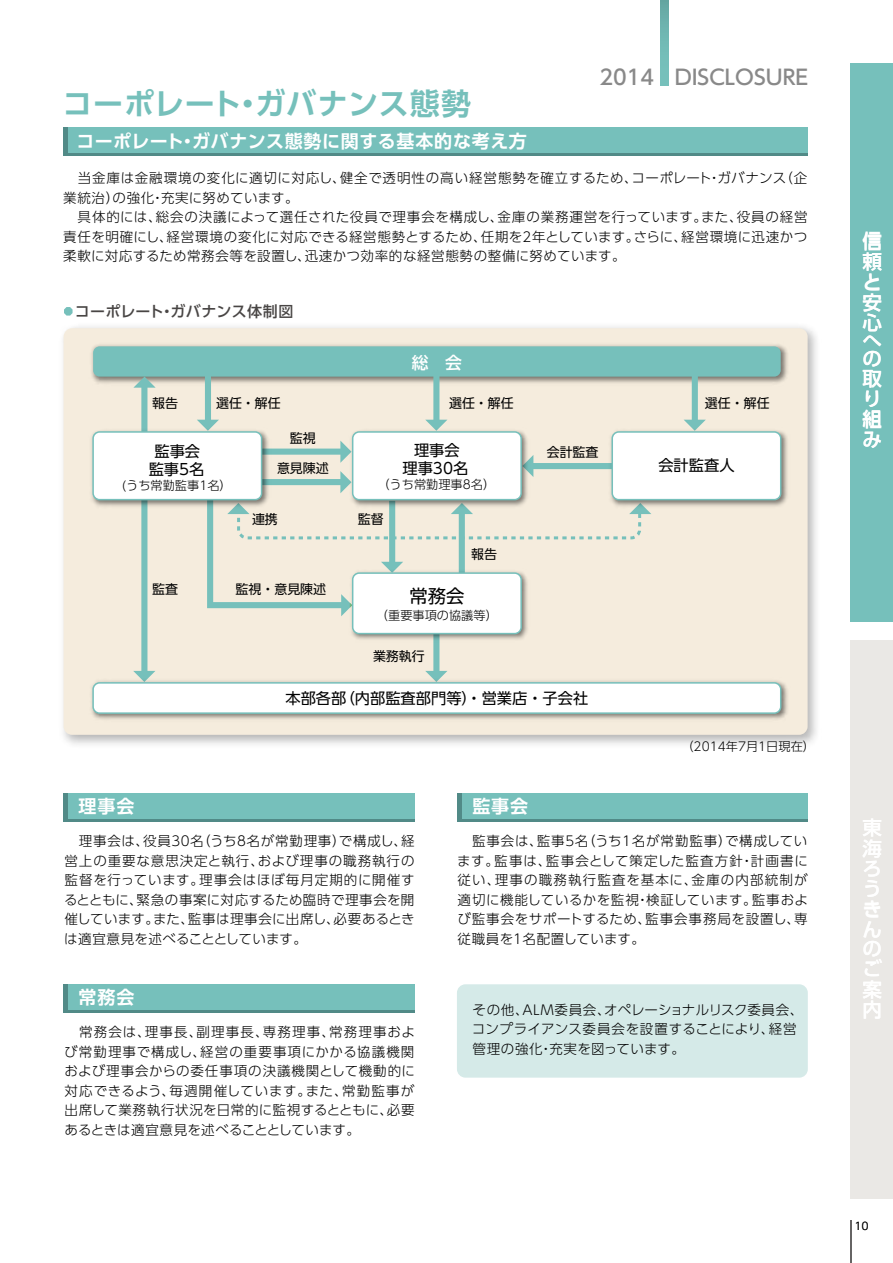
<style>
.page{position:relative;width:893px;height:1263px;background:#fff}
.page>*{position:absolute;margin:0;border:0;box-sizing:border-box;transform-origin:0 0}
.t1{font:700 30px "UD Shin Go Pro De";letter-spacing:.02em;color:#76c0bb}
.t2{font:500 20.7px "UD Shin Go Pro";color:#898989}
.t3{font:500 19.5px/20.2px "UD Shin Go Pro";color:#fff}
.t4{font:18.3px "UD Shin Go Pro";color:#000}
.t5{font:700 18px "UD Shin Go Pro De";letter-spacing:.035em;color:#fff}
.t6{font:500 16.8px "UD Shin Go Pro";color:#fff}
.t7{font:15.3px/18.3px "UD Shin Go Pro";color:#000;text-align:center}
.t8{font:500 15px "UD Shin Go Pro";letter-spacing:.02em;color:#494645}
.t9{font:300 13.5px/19.5px "UD Shin Go Pro";letter-spacing:.035em;color:#000;text-align:justify}
.t10{font:12.9px "UD Shin Go Pro";color:#000}
.t11{font:300 12.15px "UD Shin Go Pro";color:#000}
.t12{font:300 10.5px "UD Shin Go Pro";color:#000}
</style>
<div class="page">
<div style="left:457px;top:984px;width:351px;height:94px;background:#d5eae8;border-radius:9px"></div>
<div style="left:64px;top:328px;width:744px;height:407px;background:#f5ecdd;border-radius:9px"></div>
<div style="left:850px;top:64px;width:43px;height:558px;background:#76c0bb"></div>
<div style="left:850px;top:641px;width:43px;height:558px;background:#eae8e5"></div>
<div style="left:64px;top:128px;width:744px;height:28px;background:#76c0bb"></div>
<hr style="left:64px;top:153px;width:744px;height:3px;background:#518a87">
<hr style="left:64px;top:128px;width:4px;height:28px;background:#518a87">
<div style="left:64px;top:793px;width:351px;height:28px;background:#76c0bb"></div>
<hr style="left:64px;top:819px;width:351px;height:2px;background:#518a87">
<hr style="left:64px;top:793px;width:4px;height:28px;background:#518a87">
<div style="left:64px;top:984px;width:351px;height:28px;background:#76c0bb"></div>
<hr style="left:64px;top:1010px;width:351px;height:2px;background:#518a87">
<hr style="left:64px;top:984px;width:4px;height:28px;background:#518a87">
<div style="left:457px;top:793px;width:351px;height:28px;background:#76c0bb"></div>
<hr style="left:457px;top:819px;width:351px;height:2px;background:#518a87">
<hr style="left:457px;top:793px;width:4px;height:28px;background:#518a87">
<hr style="left:850px;top:1220px;width:2px;height:43px;background:#666464">
<img style="left:91px;top:344px;width:697px;height:43px">
<div style="left:93px;top:346px;width:688px;height:31px;background:#76c0bb;border-radius:6px"></div>
<div style="left:433px;top:634px;width:6px;height:38px;background:#76c0bb"></div>
<svg style="left:425px;top:671px;width:22px;height:6px"></svg>
<div style="left:262px;top:449px;width:80px;height:6px;background:#76c0bb"></div>
<svg style="left:340px;top:441px;width:7px;height:22px"></svg>
<div style="left:532px;top:463px;width:80px;height:6px;background:#76c0bb"></div>
<svg style="left:532px;top:455px;width:1px;height:22px"></svg>
<div style="left:262px;top:479px;width:80px;height:6px;background:#76c0bb"></div>
<svg style="left:340px;top:471px;width:7px;height:22px"></svg>
<div style="left:141px;top:500px;width:6px;height:172px;background:#76c0bb"></div>
<svg style="left:133px;top:671px;width:22px;height:6px"></svg>
<div style="left:141px;top:385px;width:6px;height:47px;background:#76c0bb"></div>
<svg style="left:133px;top:377px;width:23px;height:11px"></svg>
<div style="left:205px;top:374px;width:6px;height:47px;background:#76c0bb"></div>
<svg style="left:197px;top:420px;width:22px;height:6px"></svg>
<div style="left:433px;top:374px;width:6px;height:47px;background:#76c0bb"></div>
<svg style="left:425px;top:420px;width:22px;height:6px"></svg>
<div style="left:692px;top:374px;width:6px;height:47px;background:#76c0bb"></div>
<svg style="left:684px;top:420px;width:22px;height:6px"></svg>
<svg style="left:64px;top:307px;width:9px;height:9px"></svg>
<svg style="left:207px;top:510px;width:444px;height:106px"></svg>
<img style="left:91px;top:677px;width:697px;height:43px">
<div style="left:92px;top:682px;width:689px;height:32px;background:#fff;border:2px solid #76c0bb;border-radius:6px"></div>
<img style="left:91px;top:426px;width:181px;height:84px">
<div style="left:92px;top:431px;width:170px;height:69px;background:#fff;border:2px solid #76c0bb;border-radius:6px"></div>
<img style="left:347px;top:426px;width:185px;height:84px">
<div style="left:352px;top:431px;width:170px;height:69px;background:#fff;border:2px solid #76c0bb;border-radius:6px"></div>
<img style="left:607px;top:426px;width:181px;height:84px">
<div style="left:611px;top:431px;width:170px;height:69px;background:#fff;border:2px solid #76c0bb;border-radius:6px"></div>
<img style="left:347px;top:567px;width:185px;height:77px">
<div style="left:352px;top:572px;width:170px;height:62px;background:#fff;border:2px solid #76c0bb;border-radius:6px"></div>
<svg style="left:660px;top:0;width:8px;height:85px"></svg>
<h1 class="t1" style="left:62px;top:79px;width:410px">コーポレート・ガバナンス態勢</h1>
<h3 class="t5" style="left:76px;top:126px;width:452px">コーポレート・ガバナンス態勢に関する基本的な考え方</h3>
<h2 class="t2" style="left:599px;top:60px;width:210px">2014 DISCLOSURE</h2>
<p class="t9" style="left:63px;top:168px;width:746px;text-align:left">　当金庫は金融環境の変化に適切に対応し、健全で透明性の高い経営態勢を確立するため、コーポレート・ガバナンス（企業統治）の強化・充実に努めています。<br>　具体的には、総会の決議によって選任された役員で理事会を構成し、金庫の業務運営を行っています。また、役員の経営責任を明確にし、経営環境の変化に対応できる経営態勢とするため、任期を２年としています。さらに、経営環境に迅速かつ柔軟に対応するため常務会等を設置し、迅速かつ効率的な経営態勢の整備に努めています。</p>
<p class="t8" style="left:75px;top:299px;width:220px">コーポレート・ガバナンス体制図</p>
<p class="t6" style="left:412px;top:349px;width:52px">総　会</p>
<p class="t10" style="left:152px;top:392px;width:27px">報告</p>
<p class="t10" style="left:216px;top:392px;width:66px">選任・解任</p>
<p class="t10" style="left:449px;top:392px;width:66px">選任・解任</p>
<p class="t10" style="left:705px;top:392px;width:66px">選任・解任</p>
<p class="t10" style="left:547px;top:442px;width:53px">会計監査</p>
<p class="t10" style="left:290px;top:428px;width:27px">監視</p>
<p class="t7" style="left:402px;top:440px;width:67px">理事会<br>理事30名</p>
<p class="t11" style="left:377px;top:474px;width:119px">（うち常勤理事8名）</p>
<p class="t7" style="left:149px;top:442px;width:57px">監事会監事5名</p>
<p class="t11" style="left:122px;top:476px;width:112px">(うち常勤監事1名）</p>
<p class="t7" style="left:658px;top:456px;width:78px">会計監査人</p>
<p class="t10" style="left:277px;top:458px;width:53px">意見陳述</p>
<p class="t10" style="left:252px;top:508px;width:27px">連携</p>
<p class="t10" style="left:358px;top:508px;width:27px">監督</p>
<p class="t10" style="left:471px;top:544px;width:27px">報告</p>
<p class="t10" style="left:152px;top:578px;width:27px">監査</p>
<p class="t10" style="left:236px;top:578px;width:92px">監視・意見陳述</p>
<h3 class="t4" style="left:409px;top:581px;width:56px">常務会</h3>
<p class="t11" style="left:376px;top:606px;width:123px">（重要事項の協議等）</p>
<p class="t10" style="left:373px;top:646px;width:53px">業務執行</p>
<p class="t7" style="left:285px;top:688px;width:304px">本部各部（内部監査部門等）・営業店・子会社</p>
<h3 class="t5" style="left:79px;top:792px;width:57px">理事会</h3>
<h3 class="t5" style="left:472px;top:792px;width:57px">監事会</h3>
<p class="t11" style="left:681px;top:737px;width:135px">（2014年7月1日現在）</p>
<p class="t9" style="left:64px;top:831px;width:352px">　理事会は、役員３０名（うち８名が常勤理事）で構成し、経営上の重要な意思決定と執行、および理事の職務執行の監督を行っています。理事会はほぼ毎月定期的に開催するとともに、緊急の事案に対応するため臨時で理事会を開催しています。また、監事は理事会に出席し、必要あるときは適宜意見を述べることとしています。</p>
<h3 class="t5" style="left:79px;top:983px;width:57px">常務会</h3>
<p class="t9" style="left:64px;top:1022px;width:352px">　常務会は、理事長、副理事長、専務理事、常務理事および常勤理事で構成し、経営の重要事項にかかる協議機関および理事会からの委任事項の決議機関として機動的に対応できるよう、毎週開催しています。また、常勤監事が出席して業務執行状況を日常的に監視するとともに、必要あるときは適宜意見を述べることとしています。</p>
<p class="t9" style="left:457px;top:831px;width:353px">　監事会は、監事５名（うち１名が常勤監事）で構成しています。監事は、監事会として策定した監査方針・計画書に従い、理事の職務執行監査を基本に、金庫の内部統制が適切に機能しているかを監視・検証しています。監事および監事会をサポートするため、監事会事務局を設置し、専従職員を１名配置しています。</p>
<p class="t9" style="left:472px;top:1000px;width:333px;text-align:left">その他、ＡＬＭ委員会、オペレーショナルリスク委員会、コンプライアンス委員会を設置することにより、経営管理の強化・充実を図っています。</p>
<h3 class="t3" style="left:862px;top:230px;width:21px;text-align:justify">信頼と安心</h3>
<h3 class="t3" style="left:862px;top:331px;width:20px;line-height:17.7px">への</h3>
<h3 class="t3" style="left:862px;top:368px;width:21px">取り組み</h3>
<h3 class="t3" style="left:863px;top:817px;width:21px">東海ろうきんのご案内</h3>
<p class="t12" style="left:855px;top:1217px;width:15px">10</p>
</div>
